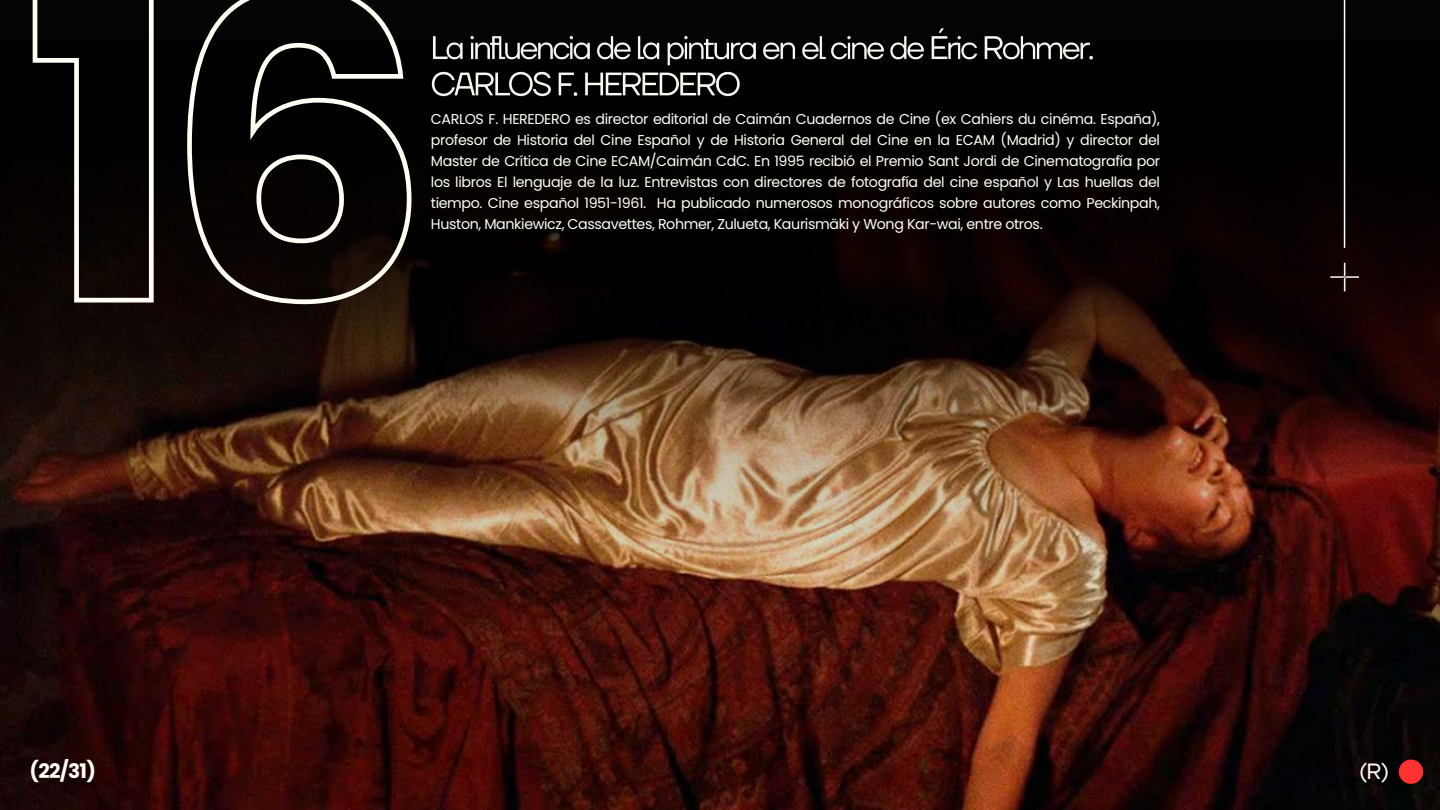
<style>
.page{position:relative;width:1440px;height:810px;background:#fff}
.page>*{position:absolute;margin:0;border:0;box-sizing:border-box;transform-origin:0 0}
.t1{font:22px "TT Firs Neue";color:#fffef4}
.t2{font:700 20px "Poppins";color:#fffef4}
.t3{font:14.2px/21px "Poppins";letter-spacing:-.025em;color:#fffef4;text-align:justify}
</style>
<div class="page">
<svg style="left:0;top:784px;width:1440px;height:26px;background:#2e0906"></svg>
<img style="left:0;top:0;width:1440px;height:784px">
<svg style="left:30px;top:0;width:384px;height:307px;background:#191614"></svg>
<img style="left:428px;top:25px;width:670px;height:81px">
<hr style="left:1344px;top:0;width:1px;height:248px;background:#fff">
<svg style="left:1330px;top:263px;width:29px;height:28px"></svg>
<div style="left:1399px;top:760px;width:24px;height:24px;background:#ff3131;border-radius:50%"></div>
<p class="t3" style="left:431px;top:109px;width:731px">CARLOS F. HEREDERO es director editorial de Caimán Cuadernos de Cine (ex Cahiers du cinéma. España), profesor de Historia del Cine Español y de Historia General del Cine en la ECAM (Madrid) y director del Master de Crítica de Cine ECAM/Caimán CdC. En 1995 recibió el Premio Sant Jordi de Cinematografía por los libros El lenguaje de la luz. Entrevistas con directores de fotografía del cine español y Las huellas del tiempo. Cine español 1951-1961. Ha publicado numerosos monográficos sobre autores como Peckinpah, Huston, Mankiewicz, Cassavettes, Rohmer, Zulueta, Kaurismäki y Wong Kar-wai, entre otros.</p>
<h2 class="t2" style="left:30px;top:757px;width:68px">(22/31)</h2>
<h1 class="t1" style="left:1359px;top:759px;width:32px">(R)</h1>
</div>
